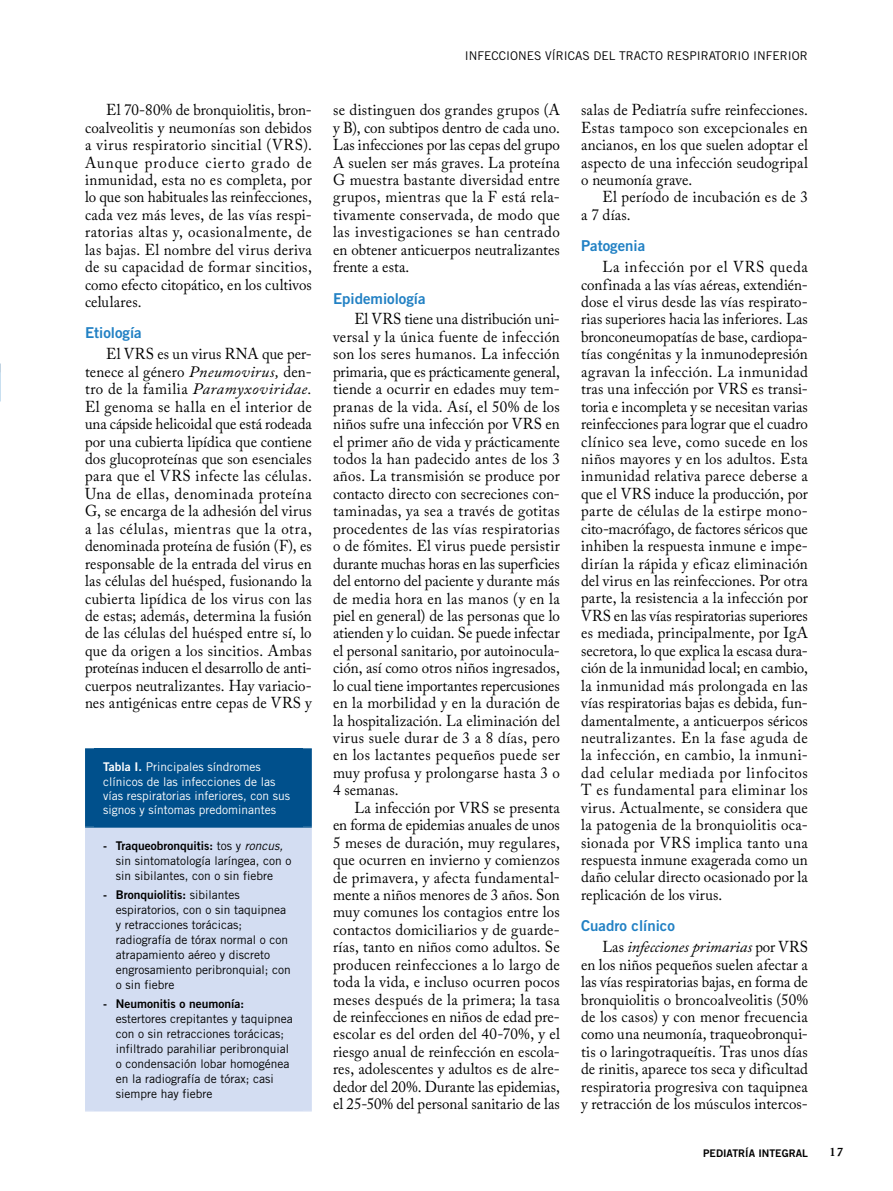
<style>
.page{position:relative;width:893px;height:1191px;background:#fff}
.page>*{position:absolute;margin:0;border:0;box-sizing:border-box;transform-origin:0 0}
.t1{font:15.75px/17.4px "Adobe Caslon Pro";letter-spacing:.01em;color:#000;text-align:justify;scale:.95 1}
.t2{font:15px "Trade Gothic Bold Two";color:#2281c4}
.t3{font:700 13.5px "Joanna MT Std";color:#000}
.t4{font:12px/15px "Trade Gothic";color:#000}
.t5{font:12px/14.2px "Trade Gothic";color:#fff}
.t6{font:12px "Trade Gothic Bold Two";color:#000}
.t7{font:10.5px "Trade Gothic Bold Two";color:#000}
.s1{font-style:italic}
.s2{font-family:"Trade Gothic Bold Two"}
.s3{font-family:"Trade Gothic"}
.s4{font-family:"Trade Gothic";font-style:italic}
</style>
<div class="page">
<div style="left:94px;top:749px;width:209px;height:78px;background:#00508c"></div>
<div style="left:94px;top:827px;width:209px;height:284px;background:#d3ddf2"></div>
<div style="left:85px;top:827px;width:18px;height:283px;background:#d3ddf2"></div>
<div style="left:294px;top:827px;width:18px;height:283px;background:#d3ddf2"></div>
<hr style="left:85px;top:1110px;width:227px;height:1px;background:#d3ddf2">
<hr style="left:85px;top:748px;width:227px;height:1px;background:#00508c">
<div style="left:85px;top:749px;width:18px;height:77px;background:#00508c"></div>
<div style="left:294px;top:749px;width:18px;height:77px;background:#00508c"></div>
<hr style="left:85px;top:826px;width:227px;height:1px;background:#00508c">
<p class="t1" style="left:85px;top:101px;width:240px;text-indent:21px">El 70-80% de bronquiolitis, bron&shy;coalveolitis y neumonías son debidos a virus respiratorio sincitial (VRS).<br>Aunque produce cierto grado de inmunidad, esta no es completa, por lo que son habituales las reinfecciones, cada vez más leves, de las vías respi&shy;ratorias altas y, ocasionalmente, de las bajas. El nombre del virus deriva de su capacidad de formar sincitios, como efecto citopático, en los cultivos celulares.</p>
<p class="t2" style="left:85px;top:324px;width:58px">Etiología</p>
<p class="t1" style="left:85px;top:345px;width:240px;text-indent:21px">El VRS es un virus RNA que per&shy;tenece al género <span class="s1">Pneumovirus,</span> den&shy;tro de la familia <span class="s1">Paramyxoviridae.<br></span>El genoma se halla en el interior de una cápside helicoidal que está rodeada por una cubierta lipídica que contiene dos glucoproteínas que son esenciales para que el VRS infecte las células.<br>Una de ellas, denominada proteína G, se encarga de la adhesión del virus a las células, mientras que la otra, denominada proteína de fusión (F), es responsable de la entrada del virus en las células del huésped, fusionando la cubierta lipídica de los virus con las de estas; además, determina la fusión de las células del huésped entre sí, lo que da origen a los sincitios. Ambas proteínas inducen el desarrollo de anti&shy;cuerpos neutralizantes. Hay variacio&shy;nes antigénicas entre cepas de VRS y</p>
<p class="t5" style="left:103px;top:760px;width:188px"><span class="s2">Tabla I.</span> Principales síndromes clínicos de las infecciones de las vías respiratorias inferiores, con sus signos y síntomas predominantes</p>
<p class="t6" style="left:103px;top:838px;width:182px">- Traqueobronquitis: <span class="s3">tos y</span> <span class="s4">roncus,</span></p>
<p class="t4" style="left:116px;top:852px;width:177px">sin sintomatología laríngea, con o sin sibilantes, con o sin fiebre</p>
<p class="t6" style="left:103px;top:887px;width:138px">- Bronquiolitis: <span class="s3">sibilantes</span></p>
<p class="t4" style="left:116px;top:902px;width:177px">espiratorios, con o sin taquipnea y retracciones torácicas; radiografía de tórax normal o con atrapamiento aéreo y discreto engrosamiento peribronquial; con o sin fiebre</p>
<p class="t6" style="left:103px;top:996px;width:143px">- Neumonitis o neumonía:</p>
<p class="t4" style="left:116px;top:1011px;width:178px">estertores crepitantes y taquipnea con o sin retracciones torácicas; infiltrado parahiliar peribronquial o condensación lobar homogénea en la radiografía de tórax; casi siempre hay fiebre</p>
<p class="t4" style="left:465px;top:48px;width:345px">Infecciones víricas del tracto respi ratorio i nferior</p>
<p class="t1" style="left:333px;top:101px;width:240px">se distinguen dos grandes grupos (A y B), con subtipos dentro de cada uno.<br>Las infecciones por las cepas del grupo A suelen ser más graves. La proteína G muestra bastante diversidad entre grupos, mientras que la F está rela&shy;tivamente conservada, de modo que las investigaciones se han centrado en obtener anticuerpos neutralizantes frente a esta.</p>
<p class="t2" style="left:333px;top:289px;width:94px">Epidemiología</p>
<p class="t1" style="left:333px;top:310px;width:240px;text-indent:21px">El VRS tiene una distribución uni&shy;versal y la única fuente de infección son los seres humanos. La infección primaria, que es prácticamente general, tiende a ocurrir en edades muy tem&shy;pranas de la vida. Así, el 50% de los niños sufre una infección por VRS en el primer año de vida y prácticamente todos la han padecido antes de los 3 años. La transmisión se produce por contacto directo con secreciones con&shy;taminadas, ya sea a través de gotitas procedentes de las vías respiratorias o de fómites. El virus puede persistir durante muchas horas en las superficies del entorno del paciente y durante más de media hora en las manos (y en la piel en general) de las personas que lo atienden y lo cuidan. Se puede infectar el personal sanitario, por autoinocula&shy;ción, así como otros niños ingresados, lo cual tiene importantes repercusiones en la morbilidad y en la duración de la hospitalización. La eliminación del virus suele durar de 3 a 8 días, pero en los lactantes pequeños puede ser muy profusa y prolongarse hasta 3 o 4 semanas.</p>
<p class="t1" style="left:333px;top:798px;width:240px;text-indent:21px">La infección por VRS se presenta en forma de epidemias anuales de unos 5 meses de duración, muy regulares, que ocurren en invierno y comienzos de primavera, y afecta fundamental&shy;mente a niños menores de 3 años. Son muy comunes los contagios entre los contactos domiciliarios y de guarde&shy;rías, tanto en niños como adultos. Se producen reinfecciones a lo largo de toda la vida, e incluso ocurren pocos meses después de la primera; la tasa de reinfecciones en niños de edad pre&shy;escolar es del orden del 40-70%, y el riesgo anual de reinfección en escola&shy;res, adolescentes y adultos es de alre&shy;dedor del 20%. Durante las epidemias, el 25-50% del personal sanitario de las</p>
<p class="t1" style="left:581px;top:101px;width:240px">salas de Pediatría sufre reinfecciones.<br>Estas tampoco son excepcionales en ancianos, en los que suelen adoptar el aspecto de una infección seudogripal o neumonía grave.</p>
<p class="t1" style="left:581px;top:188px;width:240px;text-indent:21px">El período de incubación es de 3 a 7 días.</p>
<p class="t2" style="left:581px;top:237px;width:66px">Patogenia</p>
<p class="t1" style="left:581px;top:258px;width:240px;text-indent:21px">La infección por el VRS queda confinada a las vías aéreas, extendién&shy;dose el virus desde las vías respirato&shy;rias superiores hacia las inferiores. Las bronconeumopatías de base, cardiopa&shy;tías congénitas y la inmunodepresión agravan la infección. La inmunidad tras una infección por VRS es transi&shy;toria e incompleta y se necesitan varias reinfecciones para lograr que el cuadro clínico sea leve, como sucede en los niños mayores y en los adultos. Esta inmunidad relativa parece deberse a que el VRS induce la producción, por parte de células de la estirpe mono&shy;cito-macrófago, de factores séricos que inhiben la respuesta inmune e impe&shy;dirían la rápida y eficaz eliminación del virus en las reinfecciones. Por otra parte, la resistencia a la infección por VRS en las vías respiratorias superiores es mediada, principalmente, por IgA secretora, lo que explica la escasa dura&shy;ción de la inmunidad local; en cambio, la inmunidad más prolongada en las vías respiratorias bajas es debida, fun&shy;damentalmente, a anticuerpos séricos neutralizantes. En la fase aguda de la infección, en cambio, la inmuni&shy;dad celular mediada por linfocitos T es fundamental para eliminar los virus. Actualmente, se considera que la patogenia de la bronquiolitis oca&shy;sionada por VRS implica tanto una respuesta inmune exagerada como un daño celular directo ocasionado por la replicación de los virus.</p>
<p class="t2" style="left:581px;top:916px;width:95px">Cuadro clínico</p>
<p class="t1" style="left:581px;top:938px;width:240px;text-indent:21px">Las <span class="s1">infecciones primarias</span> por VRS en los niños pequeños suelen afectar a las vías respiratorias bajas, en forma de bronquiolitis o broncoalveolitis (50% de los casos) y con menor frecuencia como una neumonía, traqueobronqui&shy;tis o laringotraqueítis. Tras unos días de rinitis, aparece tos seca y dificultad respiratoria progresiva con taquipnea y retracción de los músculos intercos-</p>
<p class="t7" style="left:703px;top:1146px;width:106px">PEDIATRÍA INTEGRAL</p>
<p class="t3" style="left:829px;top:1144px;width:16px">17</p>
</div>
